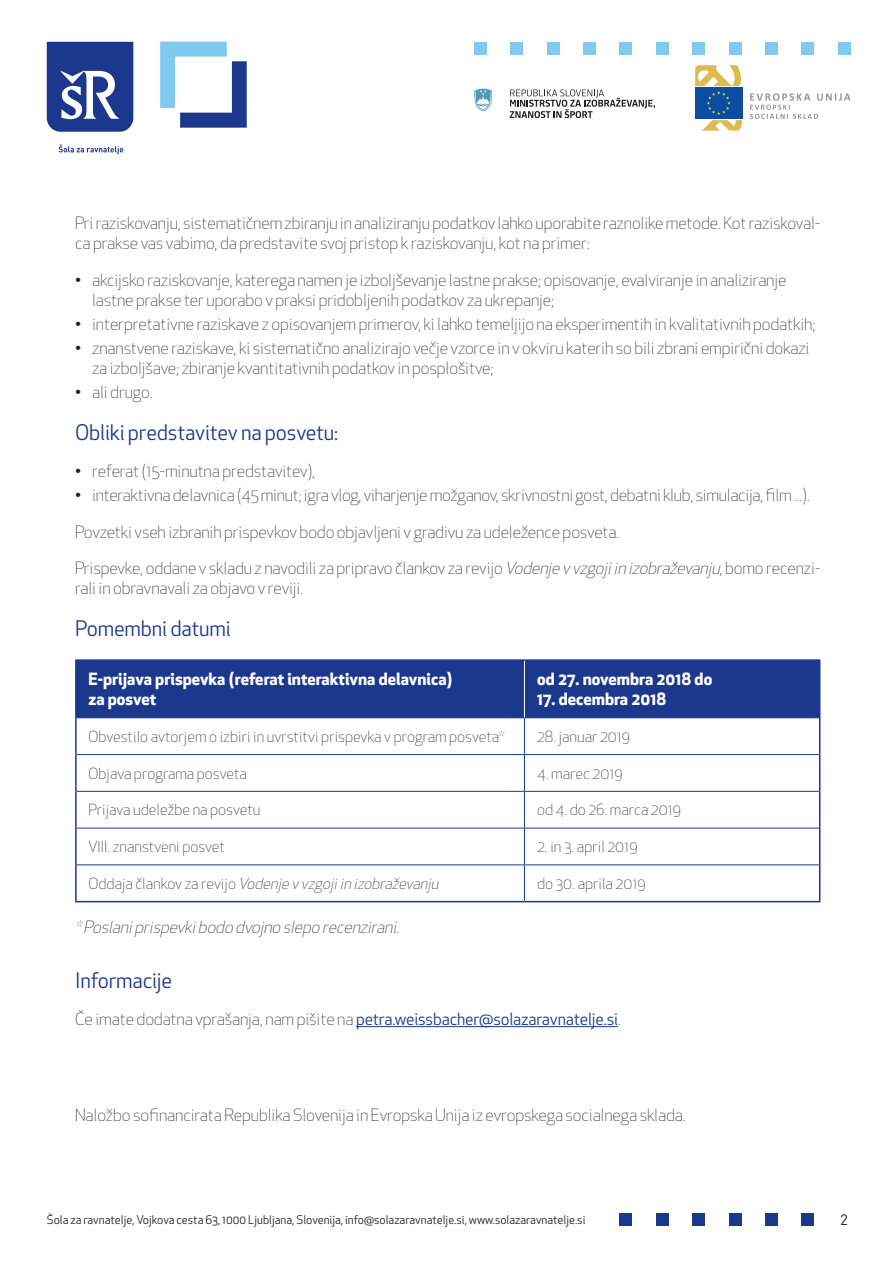
<style>
.page{position:relative;width:893px;height:1263px;background:#fff}
.page>*{position:absolute;margin:0;border:0;box-sizing:border-box;transform-origin:0 0}
.t1{font:21px "Apex New";letter-spacing:-.01em;color:#1b388c}
.t2{font:300 16.5px/19.8px "Apex New";letter-spacing:-.01em;color:#231f20}
.t3{font:700 16.5px/19.8px "Apex New";color:#fff}
.t4{font:16.5px "Apex New";letter-spacing:-.01em;color:#1b388c}
.t5{font:italic 300 16.5px "Apex New";color:#231f20}
.t6{font:300 15px "Apex New";color:#231f20}
.t7{font:italic 300 15px "Apex New";color:#231f20}
.t8{font:15px "DI Ncr";color:#231f20}
.t9{font:11.7px "Apex New";color:#231f20}
.s1{font-style:italic}
.s2{font-style:normal}
.s3{font-weight:300;color:#231f20}
</style>
<div class="page">
<div style="left:838px;top:42px;width:12px;height:13px;background:#80caf0"></div>
<div style="left:692px;top:42px;width:13px;height:13px;background:#80caf0"></div>
<div style="left:547px;top:42px;width:13px;height:13px;background:#80caf0"></div>
<div style="left:801px;top:42px;width:13px;height:13px;background:#80caf0"></div>
<div style="left:656px;top:42px;width:13px;height:13px;background:#80caf0"></div>
<div style="left:510px;top:42px;width:13px;height:13px;background:#80caf0"></div>
<div style="left:765px;top:42px;width:13px;height:13px;background:#80caf0"></div>
<div style="left:620px;top:42px;width:12px;height:13px;background:#80caf0"></div>
<div style="left:474px;top:42px;width:13px;height:13px;background:#80caf0"></div>
<div style="left:729px;top:42px;width:12px;height:13px;background:#80caf0"></div>
<div style="left:583px;top:42px;width:13px;height:13px;background:#80caf0"></div>
<svg style="left:47px;top:42px;width:86px;height:90px;background:#41599f"></svg>
<svg style="left:59px;top:144px;width:64px;height:10px"></svg>
<svg style="left:474px;top:89px;width:18px;height:22px"></svg>
<svg style="left:510px;top:89px;width:145px;height:29px"></svg>
<svg style="left:750px;top:93px;width:100px;height:26px"></svg>
<svg style="left:695px;top:65px;width:47px;height:66px"></svg>
<svg style="left:160px;top:42px;width:87px;height:86px"></svg>
<div style="left:692px;top:1213px;width:13px;height:12px;background:#1b388c"></div>
<div style="left:801px;top:1213px;width:13px;height:12px;background:#1b388c"></div>
<div style="left:656px;top:1213px;width:13px;height:12px;background:#1b388c"></div>
<div style="left:765px;top:1213px;width:13px;height:12px;background:#1b388c"></div>
<div style="left:620px;top:1213px;width:12px;height:12px;background:#1b388c"></div>
<div style="left:729px;top:1213px;width:12px;height:12px;background:#1b388c"></div>
<hr style="left:356px;top:1026px;width:262px;height:1px;background:#1b388c">
<div style="left:77px;top:661px;width:742px;height:56px;background:#1b388c"></div>
<hr style="left:75px;top:659px;width:449px;height:2px;background:#1b388c">
<hr style="left:75px;top:661px;width:2px;height:57px;background:#1b388c">
<hr style="left:524px;top:659px;width:296px;height:2px;background:#1b388c">
<hr style="left:819px;top:661px;width:1px;height:57px;background:#1b388c">
<hr style="left:75px;top:718px;width:2px;height:36px;background:#1b388c">
<hr style="left:819px;top:718px;width:1px;height:36px;background:#1b388c">
<hr style="left:75px;top:754px;width:2px;height:37px;background:#1b388c">
<hr style="left:819px;top:754px;width:1px;height:37px;background:#1b388c">
<hr style="left:75px;top:791px;width:2px;height:37px;background:#1b388c">
<hr style="left:819px;top:791px;width:1px;height:37px;background:#1b388c">
<hr style="left:75px;top:828px;width:2px;height:37px;background:#1b388c">
<hr style="left:819px;top:828px;width:1px;height:37px;background:#1b388c">
<hr style="left:75px;top:865px;width:2px;height:36px;background:#1b388c">
<hr style="left:819px;top:865px;width:1px;height:36px;background:#1b388c">
<hr style="left:75px;top:901px;width:449px;height:1px;background:#1b388c">
<hr style="left:524px;top:901px;width:296px;height:1px;background:#1b388c">
<hr style="left:77px;top:717px;width:447px;height:1px;background:#1b388c">
<hr style="left:524px;top:717px;width:295px;height:1px;background:#1b388c">
<hr style="left:524px;top:718px;width:1px;height:36px;background:#1b388c">
<hr style="left:77px;top:754px;width:447px;height:1px;background:#1b388c">
<hr style="left:524px;top:754px;width:295px;height:1px;background:#1b388c">
<hr style="left:524px;top:755px;width:1px;height:36px;background:#1b388c">
<hr style="left:77px;top:791px;width:447px;height:1px;background:#1b388c">
<hr style="left:524px;top:791px;width:295px;height:1px;background:#1b388c">
<hr style="left:524px;top:792px;width:1px;height:36px;background:#1b388c">
<hr style="left:77px;top:828px;width:447px;height:1px;background:#1b388c">
<hr style="left:524px;top:828px;width:295px;height:1px;background:#1b388c">
<hr style="left:524px;top:828px;width:1px;height:36px;background:#1b388c">
<hr style="left:77px;top:864px;width:447px;height:1px;background:#1b388c">
<hr style="left:524px;top:864px;width:295px;height:1px;background:#1b388c">
<hr style="left:524px;top:865px;width:1px;height:36px;background:#1b388c">
<hr style="left:524px;top:661px;width:1px;height:56px;background:#fff">
<p class="t2" style="left:75px;top:213px;width:747px">Pri raziskovanju, sistematičnem zbiranju in analiziranju podatkov lahko uporabite raznolike metode. Kot raziskoval&shy;ca prakse vas vabimo, da predstavite svoj pristop k raziskovanju, kot na primer:</p>
<p class="t2" style="left:92px;top:270px;width:696px;text-indent:-17px">• akcijsko raziskovanje, katerega namen je izboljševanje lastne prakse; opisovanje, evalviranje in analiziranje lastne prakse ter uporabo v praksi pridobljenih podatkov za ukrepanje;</p>
<p class="t2" style="left:75px;top:314px;width:742px">• interpretativne raziskave z opisovanjem primerov, ki lahko temeljijo na eksperimentih in kvalitativnih podatkih;</p>
<p class="t2" style="left:92px;top:338px;width:719px;text-indent:-17px">• znanstvene raziskave, ki sistematično analizirajo večje vzorce in v okviru katerih so bili zbrani empirični dokazi za izboljšave; zbiranje kvantitativnih podatkov in posplošitve;</p>
<p class="t2" style="left:75px;top:382px;width:79px">• ali drugo.</p>
<p class="t1" style="left:75px;top:419px;width:265px">Obliki predstavitev na posvetu:</p>
<p class="t2" style="left:75px;top:461px;width:242px">• referat (15-minutna predstavitev),</p>
<p class="t2" style="left:75px;top:485px;width:736px">• interaktivna delavnica (45 minut; igra vlog, viharjenje možganov, skrivnostni gost, debatni klub, simulacija, film ...).</p>
<p class="t2" style="left:75px;top:522px;width:546px">Povzetki vseh izbranih prispevkov bodo objavljeni v gradivu za udeležence posveta.</p>
<p class="t2" style="left:75px;top:559px;width:747px">Prispevke, oddane v skladu z navodili za pripravo člankov za revijo <span class="s1">Vodenje vvzgojiin izobraževanju</span>, bomo recenzi&shy;rali in obravnavali za objavo v reviji.</p>
<p class="t1" style="left:75px;top:615px;width:157px">Pomembni datumi</p>
<p class="t3" style="left:89px;top:669px;width:365px">E-prijava prispevka (referat interaktivna delavnica) za posvet</p>
<p class="t3" style="left:537px;top:669px;width:177px">od 27. novembra 2018 do</p>
<p class="t3" style="left:537px;top:688px;width:131px">17. decembra 2018</p>
<p class="t6" style="left:89px;top:727px;width:417px">Obvestilo avtorjem o izbiri in uvrstitvi prispevka v program posveta*</p>
<p class="t6" style="left:537px;top:727px;width:94px">28. januar 2019</p>
<p class="t6" style="left:89px;top:764px;width:160px">Objava programa posveta</p>
<p class="t6" style="left:537px;top:764px;width:87px">4. marec 2019</p>
<p class="t6" style="left:89px;top:801px;width:173px">Prijava udeležbe na posvetu</p>
<p class="t6" style="left:537px;top:801px;width:145px">od 4. do 26. marca 2019</p>
<p class="t6" style="left:89px;top:837px;width:138px">VIII. znanstveni posvet</p>
<p class="t6" style="left:537px;top:837px;width:102px">2. in 3. april 2019</p>
<p class="t7" style="left:89px;top:874px;width:355px"><span class="s2">O d d aj a č l a n ko v z a r e v ij o</span> Vodenje v vzgojiin izobraževanju</p>
<p class="t6" style="left:537px;top:874px;width:110px">do 30. aprila 2019</p>
<p class="t5" style="left:75px;top:917px;width:330px">*Poslaniprispevkibodo dvojno slepo recenzirani.</p>
<p class="t1" style="left:75px;top:967px;width:99px">Informacije</p>
<p class="t4" style="left:75px;top:1008px;width:547px"><span class="s3">Če imate dodatna vprašanja, nam pišite na</span> petra.weissbacher@solazaravnatelje.si<span class="s3">.</span></p>
<p class="t2" style="left:75px;top:1105px;width:612px">Naložbo sofinancirata Republika Slovenija in Evropska Unija iz evropskega socialnega sklada.</p>
<p class="t9" style="left:47px;top:1212px;width:540px">Šola za ravnatelje, Vojkova cesta 63, 1000 Ljubljana, Slovenija, info@solazaravnatelje.si, www.solazaravnatelje.si</p>
<p class="t8" style="left:840px;top:1210px;width:9px">2</p>
</div>
